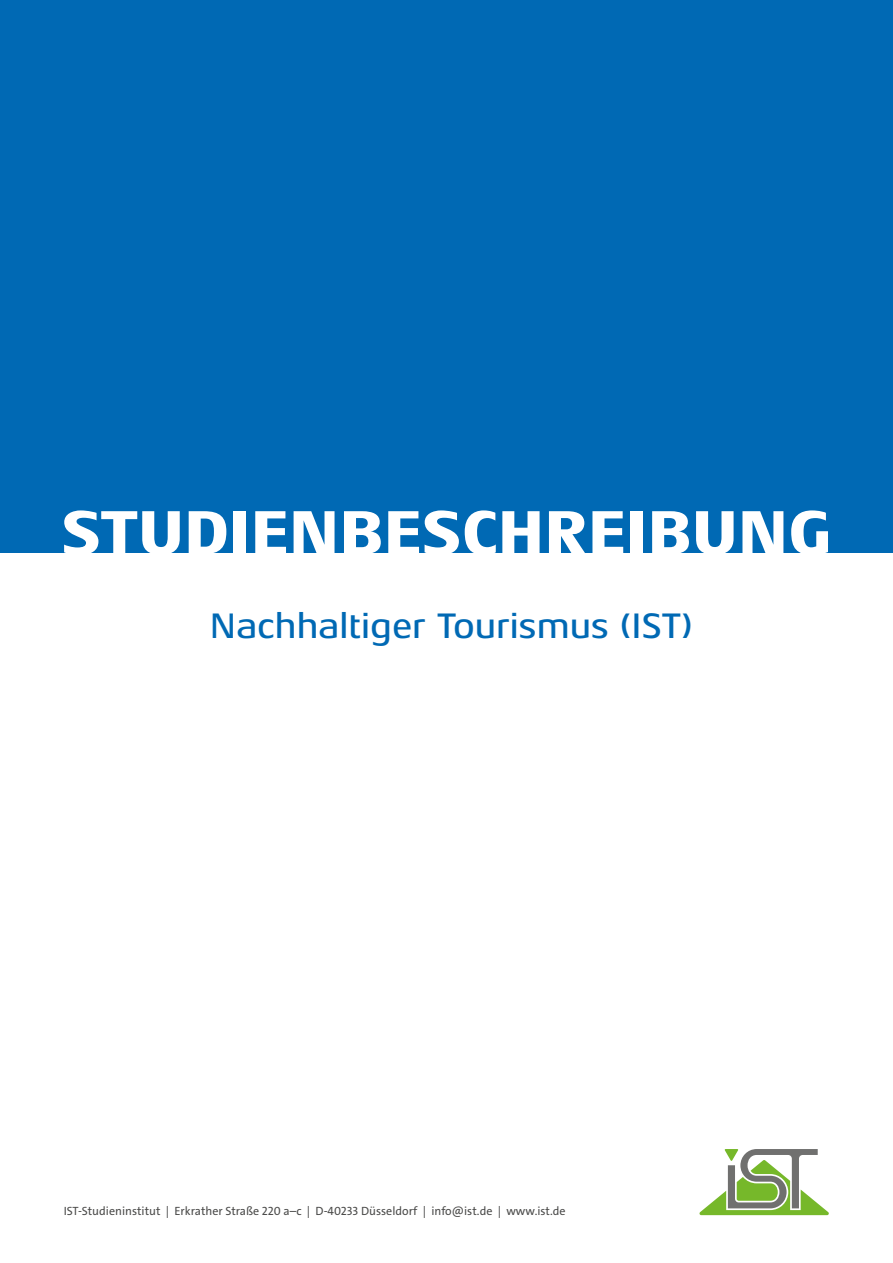
<style>
.page{position:relative;width:893px;height:1263px;background:#fff}
.page>*{position:absolute;margin:0;border:0;box-sizing:border-box;transform-origin:0 0}
.t1{font:800 63px "Aeonis LT Pro";color:#fff}
.t2{font:500 36px "Aeonis LT Pro";color:#0069b4}
.t3{font:12px "The Sans C4 s";color:#4b4b4a}
</style>
<div class="page">
<div style="left:0;top:0;width:893px;height:553px;background:#0069b4"></div>
<svg style="left:699px;top:1149px;width:130px;height:66px"></svg>
<h1 class="t1" style="left:61px;top:498px;width:771px">STUDIENBESCHREIBUNG</h1>
<h2 class="t2" style="left:210px;top:606px;width:484px">Nachhaltiger Tourismus (IST)</h2>
<p class="t3" style="left:64px;top:1203px;width:503px">IST-Studieninstitut | Erkrather Straße 220 a–c | D-40233 Düsseldorf | info@ist.de | www.ist.de</p>
</div>
